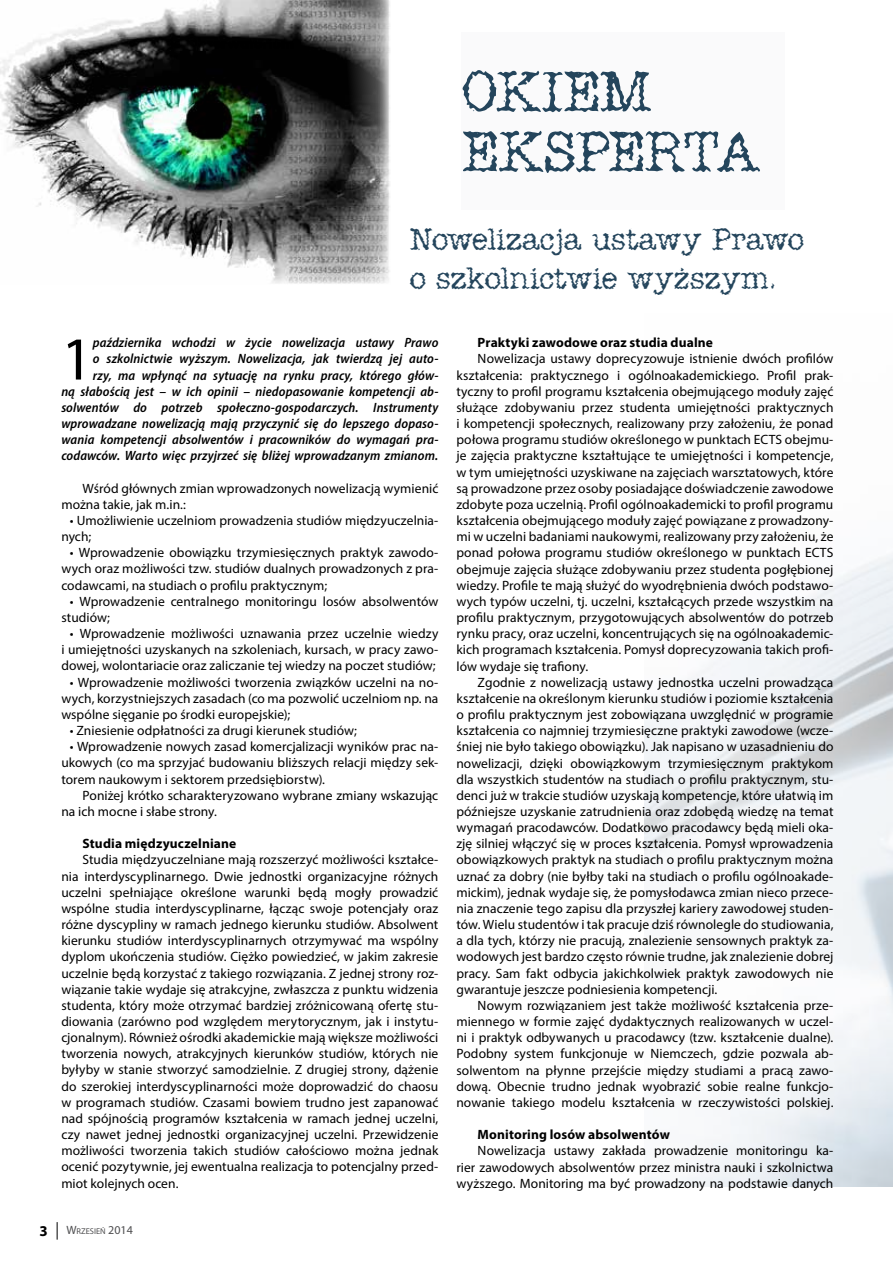
<style>
.page{position:relative;width:893px;height:1263px;background:#fff}
.page>*{position:absolute;margin:0;border:0;box-sizing:border-box;transform-origin:0 0}
.t1{font:61.5px "Myriad Pro";color:#000}
.t2{font:55.5px/60px "Machina EFN";letter-spacing:-.02em;color:#24455c}
.t3{font:30px/39px "Machina EFN";letter-spacing:-.035em;color:#24455c}
.t4{font:13.5px/16.2px "Myriad Pro";letter-spacing:.005em;color:#000;text-align:justify}
.t5{font:italic 600 semi-condensed 13.5px/16.2px "Myriad Pro";letter-spacing:.01em;color:#000;text-align:right}
.t6{font:700 13.5px "Myriad Pro";letter-spacing:.01em;color:#000}
.t7{font:8.4px "Myriad Pro";color:#4d4d4f}
.s1{font-weight:700;font-size:15px;color:#000}
.s2{font-size:12px}
</style>
<div class="page">
<div style="left:461px;top:32px;width:323px;height:178px;background:#fafafb"></div>
<img style="left:0;top:0;width:390px;height:284px">
<svg style="left:57px;top:1222px;width:1px;height:17px"></svg>
<h2 class="t2" style="left:461px;top:59px;width:302px">OKIEM<br>EKSPERTA</h2>
<h3 class="t3" style="left:410px;top:218px;width:396px">Nowelizacja ustawy Prawo o szkolnictwie wyższym.</h3>
<p class="t5" style="left:61px;top:334px;width:379px">października wchodzi w życie nowelizacja ustawy Prawo<br>o szkolnictwie wyższym. Nowelizacja, jak twierdzą jej auto-<br>rzy, ma wpłynąć na sytuację na rynku pracy, którego głów-<br>ną słabością jest – w ich opinii – niedopasowanie kompetencji ab&shy;solwentów do potrzeb społeczno-gospodarczych. Instrumenty wprowadzane nowelizacją mają przyczynić się do lepszego dopaso&shy;wania kompetencji absolwentów i pracowników do wymagań pra&shy;codawców. Warto więc przyjrzeć się bliżej wprowadzanym zmianom.</p>
<p class="t4" style="left:61px;top:480px;width:379px;text-indent:21px">Wśród głównych zmian wprowadzonych nowelizacją wymienić można takie, jak m.in.:</p>
<p class="t4" style="left:61px;top:512px;width:379px;text-indent:9px">• Umożliwienie uczelniom prowadzenia studiów międzyuczelnia&shy;nych;</p>
<p class="t4" style="left:61px;top:544px;width:379px;text-indent:9px">• Wprowadzenie obowiązku trzymiesięcznych praktyk zawodo&shy;wych oraz możliwości tzw. studiów dualnych prowadzonych z pra&shy;codawcami, na studiach o profilu praktycznym;</p>
<p class="t4" style="left:61px;top:593px;width:379px;text-indent:9px">• Wprowadzenie centralnego monitoringu losów absolwentów studiów;</p>
<p class="t4" style="left:61px;top:625px;width:379px;text-indent:9px">• Wprowadzenie możliwości uznawania przez uczelnie wiedzy i umiejętności uzyskanych na szkoleniach, kursach, w pracy zawo&shy;dowej, wolontariacie oraz zaliczanie tej wiedzy na poczet studiów;</p>
<p class="t4" style="left:61px;top:674px;width:379px;text-indent:9px">• Wprowadzenie możliwości tworzenia związków uczelni na no&shy;wych, korzystniejszych zasadach (co ma pozwolić uczelniom np. na wspólne sięganie po środki europejskie);</p>
<p class="t4" style="left:70px;top:722px;width:289px">• Zniesienie odpłatności za drugi kierunek studiów;</p>
<p class="t4" style="left:61px;top:738px;width:379px;text-indent:9px">• Wprowadzenie nowych zasad komercjalizacji wyników prac na&shy;ukowych (co ma sprzyjać budowaniu bliższych relacji między sek&shy;torem naukowym i sektorem przedsiębiorstw).</p>
<p class="t4" style="left:61px;top:787px;width:379px;text-indent:21px">Poniżej krótko scharakteryzowano wybrane zmiany wskazując na ich mocne i słabe strony.</p>
<p class="t6" style="left:83px;top:835px;width:155px">Studia międzyuczelniane</p>
<p class="t4" style="left:61px;top:851px;width:379px;text-indent:21px">Studia międzyuczelniane mają rozszerzyć możliwości kształce&shy;nia interdyscyplinarnego. Dwie jednostki organizacyjne różnych uczelni spełniające określone warunki będą mogły prowadzić wspólne studia interdyscyplinarne, łącząc swoje potencjały oraz różne dyscypliny w ramach jednego kierunku studiów. Absolwent kierunku studiów interdyscyplinarnych otrzymywać ma wspólny dyplom ukończenia studiów. Ciężko powiedzieć, w jakim zakresie uczelnie będą korzystać z takiego rozwiązania. Z jednej strony roz&shy;wiązanie takie wydaje się atrakcyjne, zwłaszcza z punktu widzenia studenta, który może otrzymać bardziej zróżnicowaną ofertę stu&shy;diowania (zarówno pod względem merytorycznym, jak i instytu&shy;cjonalnym). Również ośrodki akademickie mają większe możliwości tworzenia nowych, atrakcyjnych kierunków studiów, których nie byłyby w stanie stworzyć samodzielnie. Z drugiej strony, dążenie do szerokiej interdyscyplinarności może doprowadzić do chaosu w programach studiów. Czasami bowiem trudno jest zapanować nad spójnością programów kształcenia w ramach jednej uczelni, czy nawet jednej jednostki organizacyjnej uczelni. Przewidzenie możliwości tworzenia takich studiów całościowo można jednak ocenić pozytywnie, jej ewentualna realizacja to potencjalny przed&shy;miot kolejnych ocen.</p>
<h1 class="t1" style="left:61px;top:321px;width:33px">1</h1>
<p class="t7" style="left:40px;top:1226px;width:95px"><span class="s1">3</span> <span class="s2">W</span>RZESIEŃ <span class="s2">2014</span></p>
<p class="t6" style="left:478px;top:334px;width:237px">Praktyki zawodowe oraz studia dualne</p>
<p class="t4" style="left:456px;top:351px;width:379px;text-indent:21px">Nowelizacja ustawy doprecyzowuje istnienie dwóch profilów kształcenia: praktycznego i ogólnoakademickiego. Profil prak&shy;tyczny to profil programu kształcenia obejmującego moduły zajęć służące zdobywaniu przez studenta umiejętności praktycznych i kompetencji społecznych, realizowany przy założeniu, że ponad połowa programu studiów określonego w punktach ECTS obejmu&shy;je zajęcia praktyczne kształtujące te umiejętności i kompetencje, w tym umiejętności uzyskiwane na zajęciach warsztatowych, które są prowadzone przez osoby posiadające doświadczenie zawodowe zdobyte poza uczelnią. Profil ogólnoakademicki to profil programu kształcenia obejmującego moduły zajęć powiązane z prowadzony&shy;mi w uczelni badaniami naukowymi, realizowany przy założeniu, że ponad połowa programu studiów określonego w punktach ECTS obejmuje zajęcia służące zdobywaniu przez studenta pogłębionej wiedzy. Profile te mają służyć do wyodrębnienia dwóch podstawo&shy;wych typów uczelni, tj. uczelni, kształcących przede wszystkim na profilu praktycznym, przygotowujących absolwentów do potrzeb rynku pracy, oraz uczelni, koncentrujących się na ogólnoakademic&shy;kich programach kształcenia. Pomysł doprecyzowania takich profi&shy;lów wydaje się trafiony.</p>
<p class="t4" style="left:456px;top:674px;width:379px;text-indent:21px">Zgodnie z nowelizacją ustawy jednostka uczelni prowadząca kształcenie na określonym kierunku studiów i poziomie kształcenia o profilu praktycznym jest zobowiązana uwzględnić w programie kształcenia co najmniej trzymiesięczne praktyki zawodowe (wcze&shy;śniej nie było takiego obowiązku). Jak napisano w uzasadnieniu do nowelizacji, dzięki obowiązkowym trzymiesięcznym praktykom dla wszystkich studentów na studiach o profilu praktycznym, stu&shy;denci już w trakcie studiów uzyskają kompetencje, które ułatwią im późniejsze uzyskanie zatrudnienia oraz zdobędą wiedzę na temat wymagań pracodawców. Dodatkowo pracodawcy będą mieli oka&shy;zję silniej włączyć się w proces kształcenia. Pomysł wprowadzenia obowiązkowych praktyk na studiach o profilu praktycznym można uznać za dobry (nie byłby taki na studiach o profilu ogólnoakade&shy;mickim), jednak wydaje się, że pomysłodawca zmian nieco przece&shy;nia znaczenie tego zapisu dla przyszłej kariery zawodowej studen&shy;tów. Wielu studentów i tak pracuje dziś równolegle do studiowania, a dla tych, którzy nie pracują, znalezienie sensownych praktyk za&shy;wodowych jest bardzo często równie trudne, jak znalezienie dobrej pracy. Sam fakt odbycia jakichkolwiek praktyk zawodowych nie gwarantuje jeszcze podniesienia kompetencji.</p>
<p class="t4" style="left:456px;top:997px;width:379px;text-indent:21px">Nowym rozwiązaniem jest także możliwość kształcenia prze&shy;miennego w formie zajęć dydaktycznych realizowanych w uczel&shy;ni i praktyk odbywanych u pracodawcy (tzw. kształcenie dualne).<br>Podobny system funkcjonuje w Niemczech, gdzie pozwala ab&shy;solwentom na płynne przejście między studiami a pracą zawo&shy;dową. Obecnie trudno jednak wyobrazić sobie realne funkcjo&shy;nowanie takiego modelu kształcenia w rzeczywistości polskiej.</p>
<p class="t6" style="left:478px;top:1126px;width:194px">Monitoring losów absolwentów</p>
<p class="t4" style="left:456px;top:1142px;width:379px;text-indent:21px">Nowelizacja ustawy zakłada prowadzenie monitoringu ka&shy;rier zawodowych absolwentów przez ministra nauki i szkolnictwa wyższego. Monitoring ma być prowadzony na podstawie danych</p>
</div>
